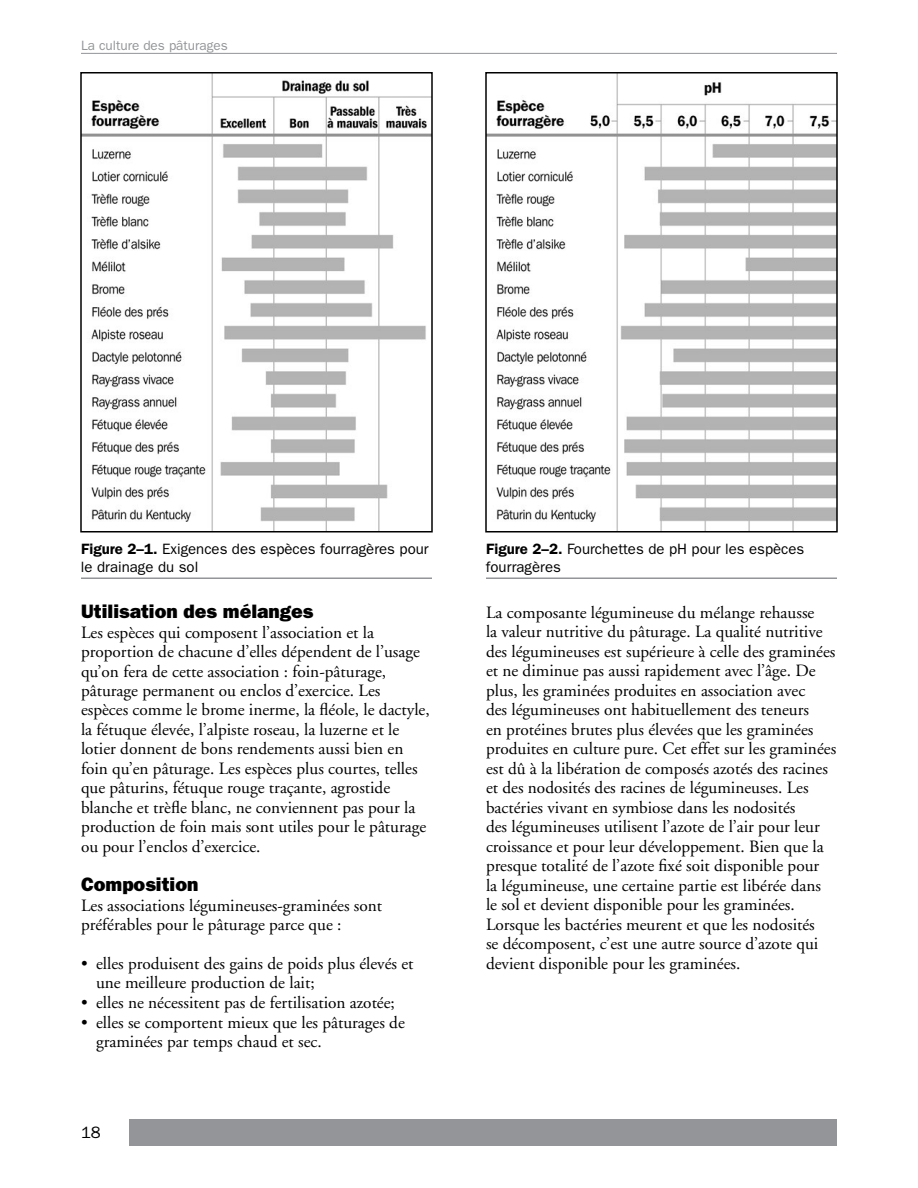
<style>
.page{position:relative;width:918px;height:1188px;background:#fff}
.page>*{position:absolute;margin:0;border:0;box-sizing:border-box;transform-origin:0 0}
.Heading_2{font:19.5px "ITC Franklin Gothic Std Hvy";color:#000}
.BT{font:17.25px/19.5px "Adobe Garamond";color:#000}
.BT_-_before_list{font:17.25px/19.5px "Adobe Garamond";color:#000}
.t1{font:16.5px "ITC Franklin Gothic Std";color:#000}
.FigureTitle2{font:15px/18px "ITC Franklin Gothic Std";color:#000}
.t2{font:13.5px "ITC Franklin Gothic Std";color:#939598}
.s1{font-weight:600}
</style>
<div class="page">
<div style="left:129px;top:1119px;width:708px;height:27px;background:#939598"></div>
<hr style="left:81px;top:53px;width:756px;height:1px;background:#939598">
<hr style="left:81px;top:578px;width:351px;height:1px;background:#939598">
<img style="left:83px;top:75px;width:347px;height:454px">
<hr style="left:486px;top:578px;width:351px;height:1px;background:#939598">
<img style="left:488px;top:75px;width:347px;height:454px">
<div style="left:485px;top:72px;width:353px;height:460px;border:2px solid #000"></div>
<p class="t2" style="left:81px;top:37px;width:148px">La culture des pâturages</p>
<p class="FigureTitle2" style="left:81px;top:540px;width:349px"><span class="s1">Figure 2–1.</span> Exigences des espèces fourragères pour le drainage du sol</p>
<p class="FigureTitle2" style="left:486px;top:540px;width:320px"><span class="s1">Figure 2–2.</span> Fourchettes de pH pour les espèces fourragères</p>
<h3 class="Heading_2" style="left:81px;top:600px;width:234px">Utilisation des mélanges</h3>
<p class="BT" style="left:81px;top:623px;width:350px">Les espèces qui composent l’association et la proportion de chacune d’elles dépendent de l’usage qu’on fera de cette association : foin-pâturage, pâturage permanent ou enclos d’exercice. Les espèces comme le brome inerme, la fléole, le dactyle, la fétuque élevée, l’alpiste roseau, la luzerne et le lotier donnent de bons rendements aussi bien en foin qu’en pâturage. Les espèces plus courtes, telles que pâturins, fétuque rouge traçante, agrostide blanche et trèfle blanc, ne conviennent pas pour la production de foin mais sont utiles pour le pâturage ou pour l’enclos d’exercice.</p>
<h3 class="Heading_2" style="left:81px;top:873px;width:119px">Composition</h3>
<p class="BT_-_before_list" style="left:81px;top:896px;width:303px">Les associations légumineuses-graminées sont préférables pour le pâturage parce que :</p>
<p class="BT" style="left:96px;top:954px;width:319px;text-indent:-15px">• elles produisent des gains de poids plus élevés et une meilleure production de lait;</p>
<p class="BT" style="left:81px;top:993px;width:315px">• elles ne nécessitent pas de fertilisation azotée;</p>
<p class="BT" style="left:96px;top:1013px;width:310px;text-indent:-15px">• elles se comportent mieux que les pâturages de graminées par temps chaud et sec.</p>
<p class="BT" style="left:486px;top:603px;width:352px">La composante légumineuse du mélange rehausse<br>la valeur nutritive du pâturage. La qualité nutritive des légumineuses est supérieure à celle des graminées et ne diminue pas aussi rapidement avec l’âge. De plus, les graminées produites en association avec<br>des légumineuses ont habituellement des teneurs<br>en protéines brutes plus élevées que les graminées produites en culture pure. Cet effet sur les graminées est dû à la libération de composés azotés des racines et des nodosités des racines de légumineuses. Les bactéries vivant en symbiose dans les nodosités<br>des légumineuses utilisent l’azote de l’air pour leur croissance et pour leur développement. Bien que la presque totalité de l’azote fixé soit disponible pour<br>la légumineuse, une certaine partie est libérée dans le sol et devient disponible pour les graminées.<br>Lorsque les bactéries meurent et que les nodosités<br>se décomposent, c’est une autre source d’azote qui devient disponible pour les graminées.</p>
<p class="t1" style="left:81px;top:1123px;width:21px">18</p>
</div>
